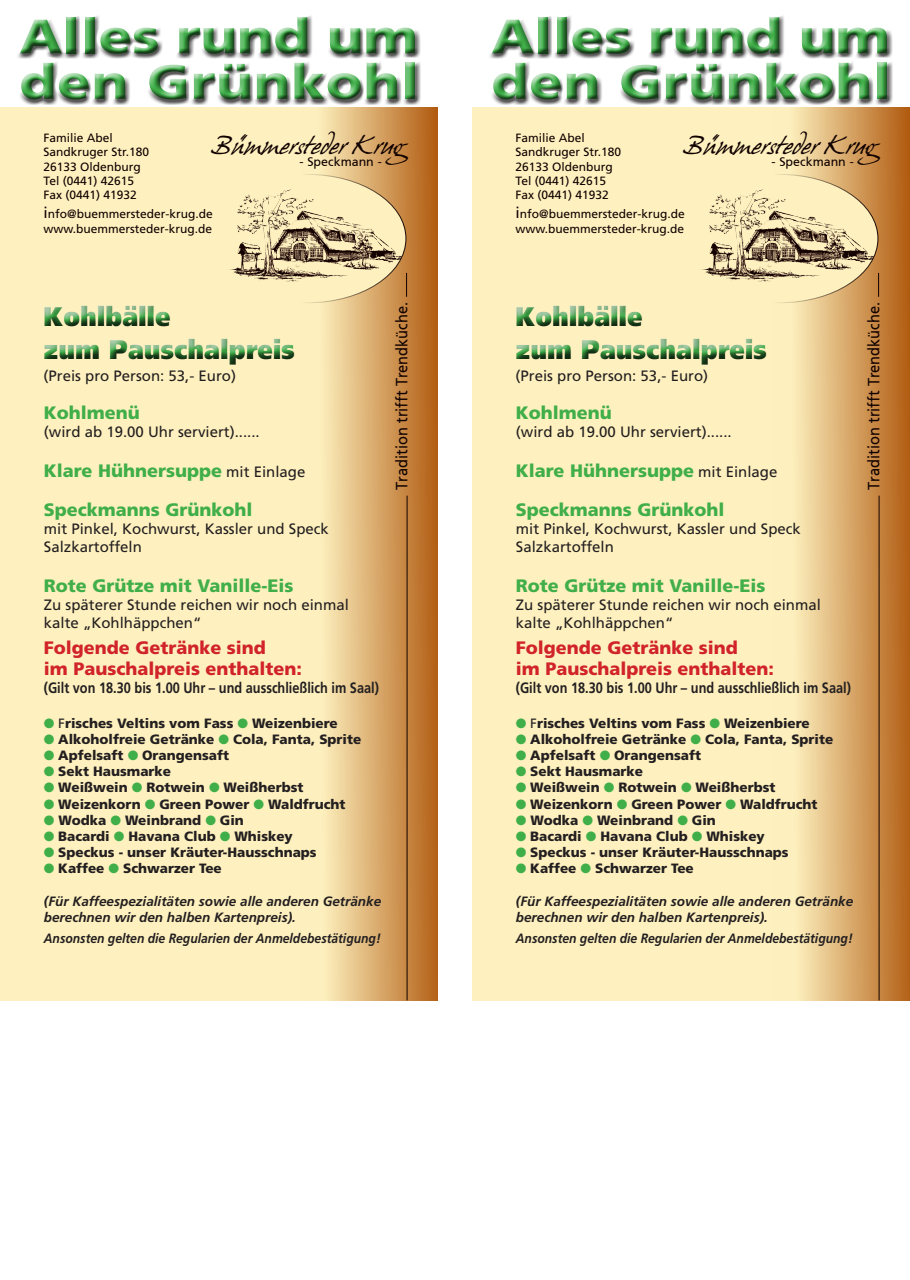
<style>
.page{position:relative;width:910px;height:1280px;background:#fff}
.page>*{position:absolute;margin:0;border:0;box-sizing:border-box;transform-origin:0 0}
.t1{font:900 48px/45.6px "Frutiger";letter-spacing:.02em;color:#40ae49;scale:1.14 1}
.t2{font:900 27px/32.4px "Frutiger CE";color:#40ae49;scale:.9 1}
.t3{font:22.8px "Hans Hand";color:#100100}
.t4{font:900 18px/39.6px "Frutiger CE";color:#40ae49}
.t5{font:900 18px/21.6px "Frutiger CE";color:#d1232a}
.t6{font:16.2px "Frutiger Roman";color:#100100;scale:.9 1}
.t7{font:15px/18px "Frutiger CE";color:#231f20}
.t8{font:700 15px "Frutiger CE";color:#231f20;scale:.85 1}
.t9{font:15px "Frutiger";color:#231f20}
.t10{font:900 13.5px "Frutiger CE";color:#231f20}
.t11{font:italic 700 13.5px/16.2px "Frutiger CE";color:#231f20}
.t12{font:italic 700 13.5px "Frutiger CE";color:#231f20;scale:.9 1}
.t13{font:12.45px "Frutiger Roman";color:#100100}
.t14{font:12px/14.4px "Frutiger";color:#100100}
.s1{font-size:15.6px}
.s2{font-weight:400;font-size:15px;color:#231f20}
.s3{color:#40ae49}
.s4{font-weight:400}
</style>
<div class="page">
<div style="left:16px;top:13px;width:405px;height:92px;background:#231f20;opacity:.75"></div>
<div style="left:488px;top:13px;width:405px;height:92px;background:#231f20;opacity:.75"></div>
<div style="left:0;top:107px;width:438px;height:893px;background:#fef1bf"></div>
<div style="left:472px;top:107px;width:438px;height:893px;background:#fef1bf"></div>
<svg style="left:320px;top:107px;width:118px;height:893px;background:#d4a264"></svg>
<svg style="left:792px;top:107px;width:118px;height:893px;background:#d4a364"></svg>
<hr style="left:407px;top:496px;width:1px;height:504px;background:#100100">
<hr style="left:879px;top:496px;width:1px;height:504px;background:#100100">
<svg style="left:406px;top:273px;width:1px;height:24px"></svg>
<svg style="left:878px;top:273px;width:1px;height:24px"></svg>
<svg style="left:209px;top:174px;width:197px;height:129px"></svg>
<img style="left:238px;top:189px;width:53px;height:72px">
<svg style="left:681px;top:174px;width:197px;height:129px"></svg>
<img style="left:709px;top:189px;width:54px;height:72px">
<div style="left:38px;top:300px;width:272px;height:83px;background:#fef1bf"></div>
<div style="left:38px;top:300px;width:267px;height:75px;background:#231f20;opacity:.75"></div>
<div style="left:510px;top:300px;width:272px;height:83px;background:#fef1bf"></div>
<div style="left:510px;top:300px;width:267px;height:75px;background:#231f20;opacity:.75"></div>
<h1 class="t1" style="left:20px;top:14px;width:352px">Alles rund um den Grünkohl</h1>
<h1 class="t1" style="left:492px;top:14px;width:352px">Alles rund um den Grünkohl</h1>
<h3 class="t3" style="left:211px;top:132px;width:206px">Bümmersteder Krug</h3>
<h3 class="t3" style="left:683px;top:132px;width:206px">Bümmersteder Krug</h3>
<p class="t14" style="left:516px;top:131px;width:107px">Familie Abel<br>Sandkruger Str.180<br>26133 Oldenburg<br>Tel (0441) 42615<br>Fax (0441) 41932</p>
<p class="t14" style="left:516px;top:207px;width:171px"><span class="s1">i</span>nfo@buemmersteder-krug.de www.buemmersteder-krug.de</p>
<p class="t14" style="left:44px;top:131px;width:107px">Familie Abel<br>Sandkruger Str.180<br>26133 Oldenburg<br>Tel (0441) 42615<br>Fax (0441) 41932</p>
<p class="t14" style="left:44px;top:207px;width:171px"><span class="s1">i</span>nfo@buemmersteder-krug.de www.buemmersteder-krug.de</p>
<p class="t13" style="left:299px;top:154px;width:84px">- Speckmann -</p>
<p class="t13" style="left:771px;top:154px;width:84px">- Speckmann -</p>
<p class="t6" style="left:392px;top:490px;width:210px;rotate:-90deg">Tradition trifft Trendküche.</p>
<p class="t6" style="left:864px;top:490px;width:210px;rotate:-90deg">Tradition trifft Trendküche.</p>
<h2 class="t2" style="left:44px;top:301px;width:281px">Kohlbälle<br>zum Pauschalpreis</h2>
<h2 class="t2" style="left:516px;top:301px;width:281px">Kohlbälle<br>zum Pauschalpreis</h2>
<p class="t9" style="left:44px;top:367px;width:194px">(Preis pro Person: 53,- Euro)</p>
<p class="t9" style="left:516px;top:367px;width:194px">(Preis pro Person: 53,- Euro)</p>
<h3 class="t4" style="left:44px;top:393px;width:98px">Kohlmenü</h3>
<p class="t7" style="left:44px;top:423px;width:217px">(wird ab 19.00 Uhr serviert)......</p>
<h3 class="t4" style="left:44px;top:451px;width:263px">Klare Hühnersuppe <span class="s2">mit Einlage<br></span>Speckmanns Grünkohl</h3>
<p class="t7" style="left:44px;top:520px;width:287px">mit Pinkel, Kochwurst, Kassler und Speck<br>Salzkartoffeln</p>
<h3 class="t4" style="left:44px;top:566px;width:251px">Rote Grütze mit Vanille-Eis</h3>
<p class="t7" style="left:44px;top:596px;width:307px">Zu späterer Stunde reichen wir noch einmal kalte „Kohlhäppchen“</p>
<h3 class="t5" style="left:44px;top:637px;width:260px">Folgende Getränke sind<br>im Pauschalpreis enthalten:</h3>
<p class="t8" style="left:44px;top:679px;width:396px">(Gilt von 18.30 bis 1.00 Uhr – und ausschließlich im Saal)</p>
<p class="t10" style="left:44px;top:715px;width:295px"><span class="s3">●</span> <span class="s4">F</span>risches Veltins vom Fass <span class="s3">●</span> Weizenbiere</p>
<p class="t10" style="left:44px;top:731px;width:319px"><span class="s3">●</span> Alkoholfreie Getränke <span class="s3">●</span> Cola, Fanta, Sprite</p>
<p class="t10" style="left:44px;top:747px;width:187px"><span class="s3">●</span> Apfelsaft <span class="s3">●</span> Orangensaft</p>
<p class="t10" style="left:44px;top:763px;width:129px"><span class="s3">●</span> Sekt Hausmarke</p>
<p class="t10" style="left:44px;top:780px;width:261px"><span class="s3">●</span> Weißwein <span class="s3">●</span> Rotwein <span class="s3">●</span> Weißherbst</p>
<p class="t10" style="left:44px;top:796px;width:303px"><span class="s3">●</span> Weizenkorn <span class="s3">●</span> Green Power <span class="s3">●</span> Waldfrucht</p>
<p class="t10" style="left:44px;top:812px;width:202px"><span class="s3">●</span> Wodka <span class="s3">●</span> Weinbrand <span class="s3">●</span> Gin</p>
<p class="t10" style="left:44px;top:828px;width:251px"><span class="s3">●</span> Bacardi <span class="s3">●</span> Havana Club <span class="s3">●</span> Whiskey</p>
<p class="t10" style="left:44px;top:844px;width:274px"><span class="s3">●</span> Speckus - unser Kräuter-Hausschnaps</p>
<p class="t10" style="left:44px;top:861px;width:180px"><span class="s3">●</span> Kaffee <span class="s3">●</span> Schwarzer Tee</p>
<p class="t11" style="left:44px;top:893px;width:339px">(Für Kaffeespezialitäten sowie alle anderen Getränke berechnen wir den halben Kartenpreis).</p>
<p class="t12" style="left:44px;top:930px;width:376px">Ansonsten gelten die Regularien der Anmeldebestätigung!</p>
<h3 class="t4" style="left:516px;top:393px;width:98px">Kohlmenü</h3>
<p class="t7" style="left:516px;top:423px;width:217px">(wird ab 19.00 Uhr serviert)......</p>
<h3 class="t4" style="left:516px;top:451px;width:263px">Klare Hühnersuppe <span class="s2">mit Einlage<br></span>Speckmanns Grünkohl</h3>
<p class="t7" style="left:516px;top:520px;width:287px">mit Pinkel, Kochwurst, Kassler und Speck<br>Salzkartoffeln</p>
<h3 class="t4" style="left:516px;top:566px;width:251px">Rote Grütze mit Vanille-Eis</h3>
<p class="t7" style="left:516px;top:596px;width:307px">Zu späterer Stunde reichen wir noch einmal kalte „Kohlhäppchen“</p>
<h3 class="t5" style="left:516px;top:637px;width:260px">Folgende Getränke sind<br>im Pauschalpreis enthalten:</h3>
<p class="t8" style="left:516px;top:679px;width:396px">(Gilt von 18.30 bis 1.00 Uhr – und ausschließlich im Saal)</p>
<p class="t10" style="left:516px;top:715px;width:295px"><span class="s3">●</span> <span class="s4">F</span>risches Veltins vom Fass <span class="s3">●</span> Weizenbiere</p>
<p class="t10" style="left:516px;top:731px;width:319px"><span class="s3">●</span> Alkoholfreie Getränke <span class="s3">●</span> Cola, Fanta, Sprite</p>
<p class="t10" style="left:516px;top:747px;width:187px"><span class="s3">●</span> Apfelsaft <span class="s3">●</span> Orangensaft</p>
<p class="t10" style="left:516px;top:763px;width:129px"><span class="s3">●</span> Sekt Hausmarke</p>
<p class="t10" style="left:516px;top:780px;width:261px"><span class="s3">●</span> Weißwein <span class="s3">●</span> Rotwein <span class="s3">●</span> Weißherbst</p>
<p class="t10" style="left:516px;top:796px;width:303px"><span class="s3">●</span> Weizenkorn <span class="s3">●</span> Green Power <span class="s3">●</span> Waldfrucht</p>
<p class="t10" style="left:516px;top:812px;width:202px"><span class="s3">●</span> Wodka <span class="s3">●</span> Weinbrand <span class="s3">●</span> Gin</p>
<p class="t10" style="left:516px;top:828px;width:251px"><span class="s3">●</span> Bacardi <span class="s3">●</span> Havana Club <span class="s3">●</span> Whiskey</p>
<p class="t10" style="left:516px;top:844px;width:274px"><span class="s3">●</span> Speckus - unser Kräuter-Hausschnaps</p>
<p class="t10" style="left:516px;top:861px;width:180px"><span class="s3">●</span> Kaffee <span class="s3">●</span> Schwarzer Tee</p>
<p class="t11" style="left:516px;top:893px;width:339px">(Für Kaffeespezialitäten sowie alle anderen Getränke berechnen wir den halben Kartenpreis).</p>
<p class="t12" style="left:516px;top:930px;width:376px">Ansonsten gelten die Regularien der Anmeldebestätigung!</p>
</div>
